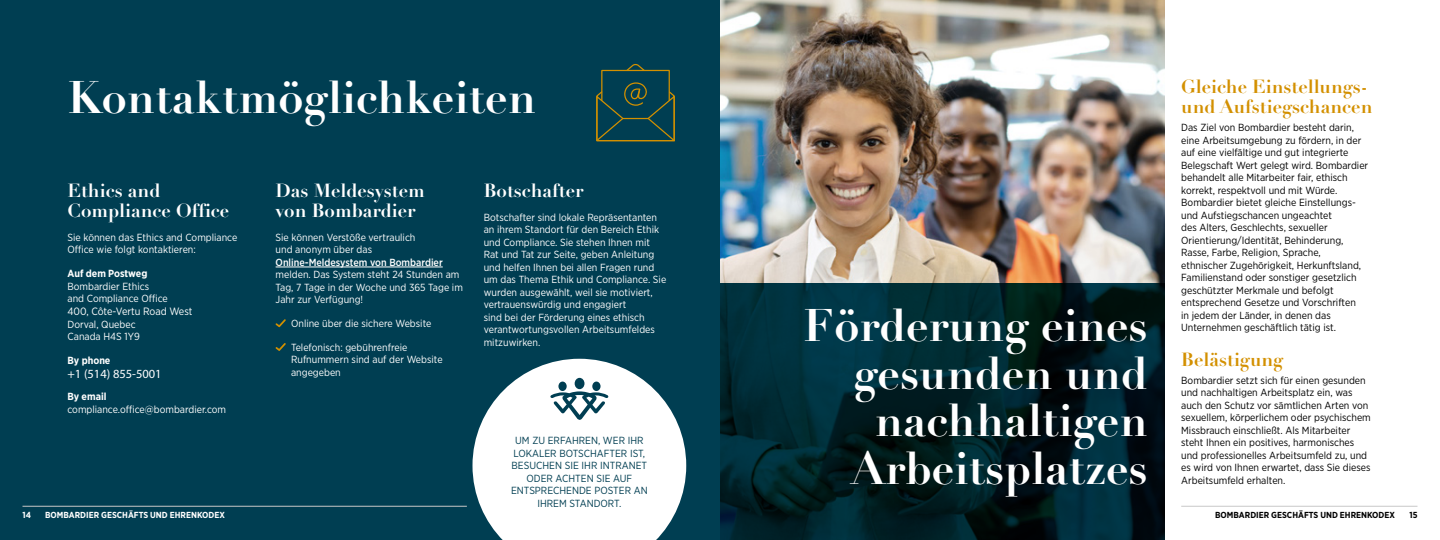
<style>
.page{position:relative;width:1440px;height:540px;background:#fff}
.page>*{position:absolute;margin:0;border:0;box-sizing:border-box;transform-origin:0 0}
.t1{font:700 45px/47.5px "Didot LH";color:#fff;text-align:right}
.t2{font:700 18.75px/20px "Didot LH";color:#fff}
.t3{font:700 18.75px/20px "Didot LH";color:#d39000}
.t4{font:12.5px "Myriad Pro";color:#fff}
.t5{font:10.62px "Gotham Narrow";letter-spacing:-.005em;color:#fff}
.t6{font:10.25px/12.5px "Gotham Narrow";color:#000}
.t7{font:10.25px/12.5px "Gotham Narrow";color:#fff}
.t8{font:10.25px/12.5px "Gotham Narrow";color:#003e52;text-align:center}
.t9{font:500 10.25px "Gotham Narrow";color:#fff}
.t10{font:700 10.25px "Gotham Narrow";color:#fff}
.t11{font:700 8.75px "Gotham Narrow";color:#fff}
.t12{font:700 8.75px "Gotham Narrow";color:#000}
</style>
<div class="page">
<div style="left:0;top:0;width:720px;height:540px;background:#003e52"></div>
<img style="left:720px;top:0;width:444px;height:284px">
<svg style="left:720px;top:284px;width:444px;height:256px;background:#002229"></svg>
<svg style="left:472px;top:359px;width:214px;height:181px;fill:#fff"></svg>
<svg style="left:550px;top:378px;width:59px;height:43px"></svg>
<svg style="left:596px;top:63px;width:79px;height:79px"></svg>
<hr style="left:276px;top:267px;width:167px;height:1px;background:#fff">
<svg style="left:276px;top:319px;width:10px;height:8px"></svg>
<svg style="left:276px;top:343px;width:10px;height:8px"></svg>
<hr style="left:1181px;top:506px;width:237px;height:1px;background:#c8c8c8">
<hr style="left:22px;top:506px;width:445px;height:1px;background:#c8c8c8">
<h1 class="t1" style="left:68px;top:74px;width:470px">Kontaktmöglichkeiten</h1>
<h2 class="t2" style="left:68px;top:181px;width:163px">Ethics and<br>Compliance Office</h2>
<p class="t7" style="left:68px;top:231px;width:171px">Sie können das Ethics and Compliance<br>Office wie folgt kontaktieren:</p>
<p class="t10" style="left:68px;top:267px;width:81px">Auf dem Postweg</p>
<p class="t7" style="left:68px;top:280px;width:102px">Bombardier Ethics and Compliance Office</p>
<p class="t5" style="left:68px;top:305px;width:126px">400, Côte-Vertu Road West</p>
<p class="t7" style="left:68px;top:318px;width:74px">Dorval, Quebec<br>Canada H4S 1Y9</p>
<p class="t10" style="left:68px;top:354px;width:44px">By phone</p>
<p class="t4" style="left:68px;top:366px;width:96px">+1 (514) 855-5001</p>
<p class="t10" style="left:68px;top:390px;width:41px">By email</p>
<p class="t7" style="left:68px;top:403px;width:160px">compliance.office@bombardier.com</p>
<h2 class="t2" style="left:276px;top:181px;width:151px">Das Meldesystem von Bombardier</h2>
<p class="t7" style="left:276px;top:231px;width:141px">Sie können Verstöße vertraulich und anonym über das</p>
<p class="t9" style="left:276px;top:256px;width:169px">Online-Meldesystem von Bombardier</p>
<p class="t7" style="left:276px;top:268px;width:189px">melden. Das System steht 24 Stunden am<br>Tag, 7 Tage in der Woche und 365 Tage im<br>Jahr zur Verfügung!</p>
<p class="t7" style="left:291px;top:317px;width:142px">Online über die sichere Website</p>
<p class="t7" style="left:291px;top:341px;width:153px">Telefonisch: gebührenfreie<br>Rufnummern sind auf der Website angegeben</p>
<h2 class="t2" style="left:484px;top:181px;width:101px">Botschafter</h2>
<p class="t7" style="left:484px;top:211px;width:184px">Botschafter sind lokale Repräsentanten an ihrem Standort für den Bereich Ethik und Compliance. Sie stehen Ihnen mit Rat und Tat zur Seite, geben Anleitung und helfen Ihnen bei allen Fragen rund um das Thema Ethik und Compliance. Sie wurden ausgewählt, weil sie motiviert, vertrauenswürdig und engagiert<br>sind bei der Förderung eines ethisch verantwortungsvollen Arbeitsumfeldes mitzuwirken.</p>
<p class="t8" style="left:511px;top:434px;width:138px">UM ZU ERFAHREN, WER IHR<br>LOKALER BOTSCHAFTER IST,<br>BESUCHEN SIE IHR INTRANET<br>ODER ACHTEN SIE AUF<br>ENTSPRECHENDE POSTER AN<br>IHREM STANDORT.</p>
<h1 class="t1" style="left:804px;top:302px;width:346px">Förderung eines gesunden und nachhaltigen<br>Arbeitsplatzes</h1>
<h2 class="t3" style="left:1181px;top:77px;width:193px">Gleiche Einstellungs&shy;und Aufstiegschancen</h2>
<p class="t6" style="left:1181px;top:121px;width:189px">Das Ziel von Bombardier besteht darin, eine Arbeitsumgebung zu fördern, in der auf eine vielfältige und gut integrierte Belegschaft Wert gelegt wird. Bombardier behandelt alle Mitarbeiter fair, ethisch korrekt, respektvoll und mit Würde.<br>Bombardier bietet gleiche Einstellungs&shy;und Aufstiegschancen ungeachtet<br>des Alters, Geschlechts, sexueller Orientierung/Identität, Behinderung, Rasse, Farbe, Religion, Sprache, ethnischer Zugehörigkeit, Herkunftsland, Familienstand oder sonstiger gesetzlich geschützter Merkmale und befolgt entsprechend Gesetze und Vorschriften<br>in jedem der Länder, in denen das Unternehmen geschäftlich tätig ist.</p>
<h2 class="t3" style="left:1181px;top:349px;width:104px">Belästigung</h2>
<p class="t6" style="left:1181px;top:374px;width:191px">Bombardier setzt sich für einen gesunden und nachhaltigen Arbeitsplatz ein, was auch den Schutz vor sämtlichen Arten von sexuellem, körperlichem oder psychischem Missbrauch einschließt. Als Mitarbeiter steht Ihnen ein positives, harmonisches und professionelles Arbeitsumfeld zu, und es wird von Ihnen erwartet, dass Sie dieses Arbeitsumfeld erhalten.</p>
<p class="t11" style="left:23px;top:509px;width:10px">14</p>
<p class="t11" style="left:45px;top:509px;width:181px">BOMBARDIER GESCHÄFTS UND EHRENKODEX</p>
<p class="t12" style="left:1215px;top:509px;width:181px">BOMBARDIER GESCHÄFTS UND EHRENKODEX</p>
<p class="t12" style="left:1409px;top:509px;width:10px">15</p>
</div>
